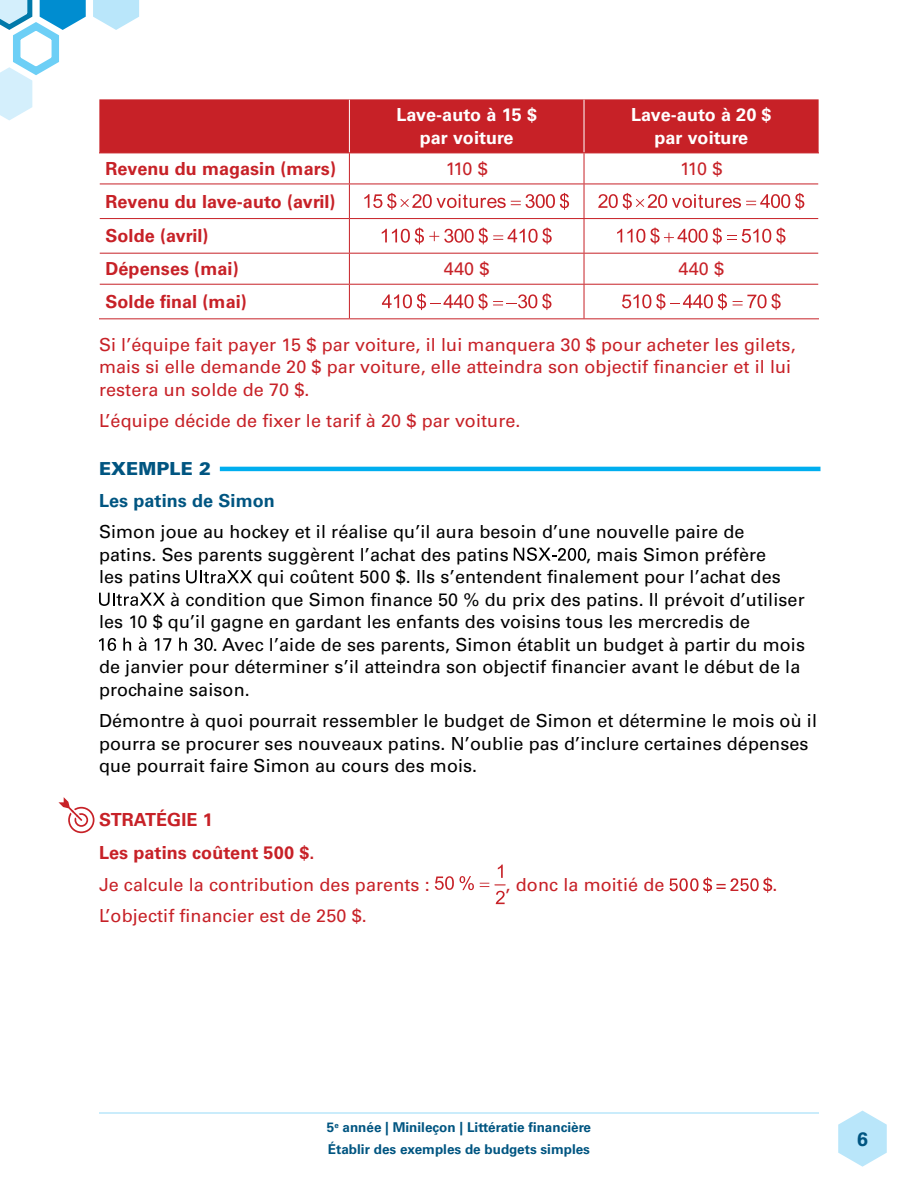
<style>
.page{position:relative;width:918px;height:1188px;background:#fff}
.page>*{position:absolute;margin:0;border:0;box-sizing:border-box;transform-origin:0 0}
.t1{font:700 19.5px "Univers LT Std";color:#005581}
.t2{font:18px/22.5px "Univers LT Std";letter-spacing:.005em;color:#000}
.t3{font:18px/22.5px "Univers LT Std";letter-spacing:.005em;color:#c72127}
.t4{font:700 18px/33px "Univers LT Std";letter-spacing:.005em;color:#c72127}
.t5{font:700 18px/22.5px "Univers LT Std";letter-spacing:.005em;color:#fff;text-align:center}
.t6{font:700 18px "Univers LT Std";letter-spacing:.005em;color:#005581}
.t7{font:900 18px "Univers LT Std";letter-spacing:.005em;color:#005581}
.t8{font:700 13.5px "Univers LT Std";color:#005581}
</style>
<div class="page">
<svg style="left:838px;top:1111px;width:49px;height:56px"></svg>
<svg style="left:93px;top:0;width:46px;height:30px"></svg>
<svg style="left:0;top:0;width:86px;height:120px"></svg>
<hr style="left:99px;top:1112px;width:720px;height:2px;background:#b9e6fa">
<div style="left:98px;top:467px;width:722px;height:4px;border:3px solid #00aeef"></div>
<div style="left:90px;top:460px;width:130px;height:15px;background:#fff"></div>
<div style="left:99px;top:99px;width:720px;height:54px;background:#c72127"></div>
<hr style="left:349px;top:100px;width:1px;height:53px;background:#fff">
<hr style="left:584px;top:100px;width:1px;height:53px;background:#fff">
<hr style="left:99px;top:153px;width:250px;height:1px;background:#c72127">
<hr style="left:349px;top:153px;width:235px;height:1px;background:#c72127">
<hr style="left:349px;top:153px;width:1px;height:31px;background:#c72127">
<hr style="left:584px;top:153px;width:235px;height:1px;background:#c72127">
<hr style="left:584px;top:153px;width:1px;height:31px;background:#c72127">
<hr style="left:100px;top:184px;width:249px;height:1px;background:#c72127">
<hr style="left:349px;top:184px;width:235px;height:1px;background:#c72127">
<hr style="left:349px;top:184px;width:1px;height:34px;background:#c72127">
<hr style="left:584px;top:184px;width:234px;height:1px;background:#c72127">
<hr style="left:584px;top:184px;width:1px;height:34px;background:#c72127">
<hr style="left:100px;top:218px;width:249px;height:1px;background:#c72127">
<hr style="left:349px;top:218px;width:235px;height:1px;background:#c72127">
<hr style="left:349px;top:219px;width:1px;height:34px;background:#c72127">
<hr style="left:584px;top:218px;width:234px;height:1px;background:#c72127">
<hr style="left:584px;top:219px;width:1px;height:34px;background:#c72127">
<hr style="left:100px;top:253px;width:249px;height:1px;background:#c72127">
<hr style="left:349px;top:253px;width:235px;height:1px;background:#c72127">
<hr style="left:349px;top:254px;width:1px;height:30px;background:#c72127">
<hr style="left:584px;top:253px;width:234px;height:1px;background:#c72127">
<hr style="left:584px;top:254px;width:1px;height:30px;background:#c72127">
<hr style="left:100px;top:284px;width:249px;height:1px;background:#c72127">
<hr style="left:349px;top:284px;width:235px;height:1px;background:#c72127">
<hr style="left:349px;top:285px;width:1px;height:33px;background:#c72127">
<hr style="left:584px;top:284px;width:234px;height:1px;background:#c72127">
<hr style="left:584px;top:285px;width:1px;height:33px;background:#c72127">
<hr style="left:99px;top:318px;width:250px;height:1px;background:#c72127">
<hr style="left:349px;top:318px;width:235px;height:1px;background:#c72127">
<hr style="left:584px;top:318px;width:235px;height:1px;background:#c72127">
<svg style="left:364px;top:193px;width:205px;height:17px"></svg>
<svg style="left:598px;top:193px;width:206px;height:17px"></svg>
<svg style="left:382px;top:228px;width:170px;height:16px"></svg>
<svg style="left:617px;top:228px;width:169px;height:16px"></svg>
<svg style="left:382px;top:293px;width:169px;height:17px"></svg>
<svg style="left:622px;top:293px;width:159px;height:17px"></svg>
<svg style="left:514px;top:547px;width:72px;height:14px"></svg>
<svg style="left:186px;top:570px;width:66px;height:13px"></svg>
<svg style="left:99px;top:593px;width:66px;height:13px"></svg>
<svg style="left:99px;top:638px;width:17px;height:13px"></svg>
<svg style="left:123px;top:638px;width:8px;height:13px"></svg>
<svg style="left:139px;top:637px;width:7px;height:14px"></svg>
<svg style="left:155px;top:638px;width:16px;height:13px"></svg>
<svg style="left:179px;top:638px;width:8px;height:13px"></svg>
<svg style="left:194px;top:638px;width:19px;height:13px"></svg>
<svg style="left:498px;top:865px;width:5px;height:13px"></svg>
<svg style="left:435px;top:876px;width:19px;height:14px"></svg>
<svg style="left:460px;top:876px;width:14px;height:14px"></svg>
<svg style="left:495px;top:885px;width:11px;height:19px"></svg>
<svg style="left:480px;top:883px;width:9px;height:4px"></svg>
<svg style="left:670px;top:877px;width:102px;height:16px"></svg>
<div style="left:68px;top:807px;width:26px;height:26px;border:2px solid #c72127;border-radius:50%"></div>
<div style="left:75px;top:813px;width:13px;height:14px;border:2px solid #c72127;border-radius:50%"></div>
<svg style="left:58px;top:797px;width:26px;height:26px"></svg>
<p class="t5" style="left:396px;top:104px;width:142px">Lave-auto à 15 $ par voiture</p>
<p class="t5" style="left:631px;top:104px;width:142px">Lave-auto à 20 $ par voiture</p>
<p class="t4" style="left:105px;top:152px;width:232px">Revenu du magasin (mars)</p>
<p class="t3" style="left:446px;top:157px;width:44px">110 $</p>
<p class="t3" style="left:680px;top:157px;width:44px">110 $</p>
<p class="t4" style="left:105px;top:185px;width:232px">Revenu du lave-auto (avril)</p>
<p class="t4" style="left:105px;top:220px;width:105px">Solde (avril)</p>
<p class="t4" style="left:105px;top:253px;width:135px">Dépenses (mai)</p>
<p class="t3" style="left:444px;top:258px;width:47px">440 $</p>
<p class="t3" style="left:679px;top:258px;width:47px">440 $</p>
<p class="t4" style="left:105px;top:285px;width:143px">Solde final (mai)</p>
<p class="t3" style="left:99px;top:333px;width:698px">Si l’équipe fait payer 15 $ par voiture, il lui manquera 30 $ pour acheter les gilets, mais si elle demande 20 $ par voiture, elle atteindra son objectif financier et il lui restera un solde de 70 $.</p>
<p class="t3" style="left:99px;top:410px;width:423px">L’équipe décide de fixer le tarif à 20 $ par voiture.</p>
<h3 class="t7" style="left:99px;top:457px;width:114px">EXEMPLE 2</h3>
<p class="t6" style="left:99px;top:490px;width:177px">Les patins de Simon</p>
<p class="t2" style="left:99px;top:521px;width:647px">Simon joue au hockey et il réalise qu’il aura besoin d’une nouvelle paire de patins. Ses parents suggèrent l’achat des patins</p>
<p class="t2" style="left:586px;top:543px;width:182px">, mais Simon préfère</p>
<p class="t2" style="left:99px;top:566px;width:83px">les patins</p>
<p class="t2" style="left:257px;top:566px;width:525px">qui coûtent 500 $. Ils s’entendent finalement pour l’achat des</p>
<p class="t2" style="left:170px;top:588px;width:636px">à condition que Simon finance 50 % du prix des patins. Il prévoit d’utiliser</p>
<p class="t2" style="left:99px;top:611px;width:653px">les 10 $ qu’il gagne en gardant les enfants des voisins tous les mercredis de</p>
<p class="t2" style="left:213px;top:633px;width:594px">. Avec l’aide de ses parents, Simon établit un budget à partir du mois</p>
<p class="t2" style="left:99px;top:656px;width:703px">de janvier pour déterminer s’il atteindra son objectif financier avant le début de la</p>
<p class="t2" style="left:99px;top:678px;width:152px">prochaine saison.</p>
<p class="t2" style="left:99px;top:710px;width:720px">Démontre à quoi pourrait ressembler le budget de Simon et détermine le mois où il pourra se procurer ses nouveaux patins. N’oublie pas d’inclure certaines dépenses que pourrait faire Simon au cours des mois.</p>
<h4 class="t4" style="left:99px;top:804px;width:217px">STRATÉGIE 1<br>Les patins coûtent 500 $.</h4>
<p class="t3" style="left:99px;top:873px;width:332px">Je calcule la contribution des parents :</p>
<p class="t3" style="left:506px;top:873px;width:160px">, donc la moitié de</p>
<p class="t3" style="left:772px;top:873px;width:7px">.</p>
<p class="t3" style="left:99px;top:905px;width:269px">L’objectif financier est de 250 $.</p>
<p class="t8" style="left:327px;top:1120px;width:266px">5<sup>e</sup> année | Minileçon | Littératie financière</p>
<p class="t8" style="left:328px;top:1142px;width:264px">Établir des exemples de budgets simples</p>
<p class="t1" style="left:857px;top:1128px;width:12px">6</p>
</div>
